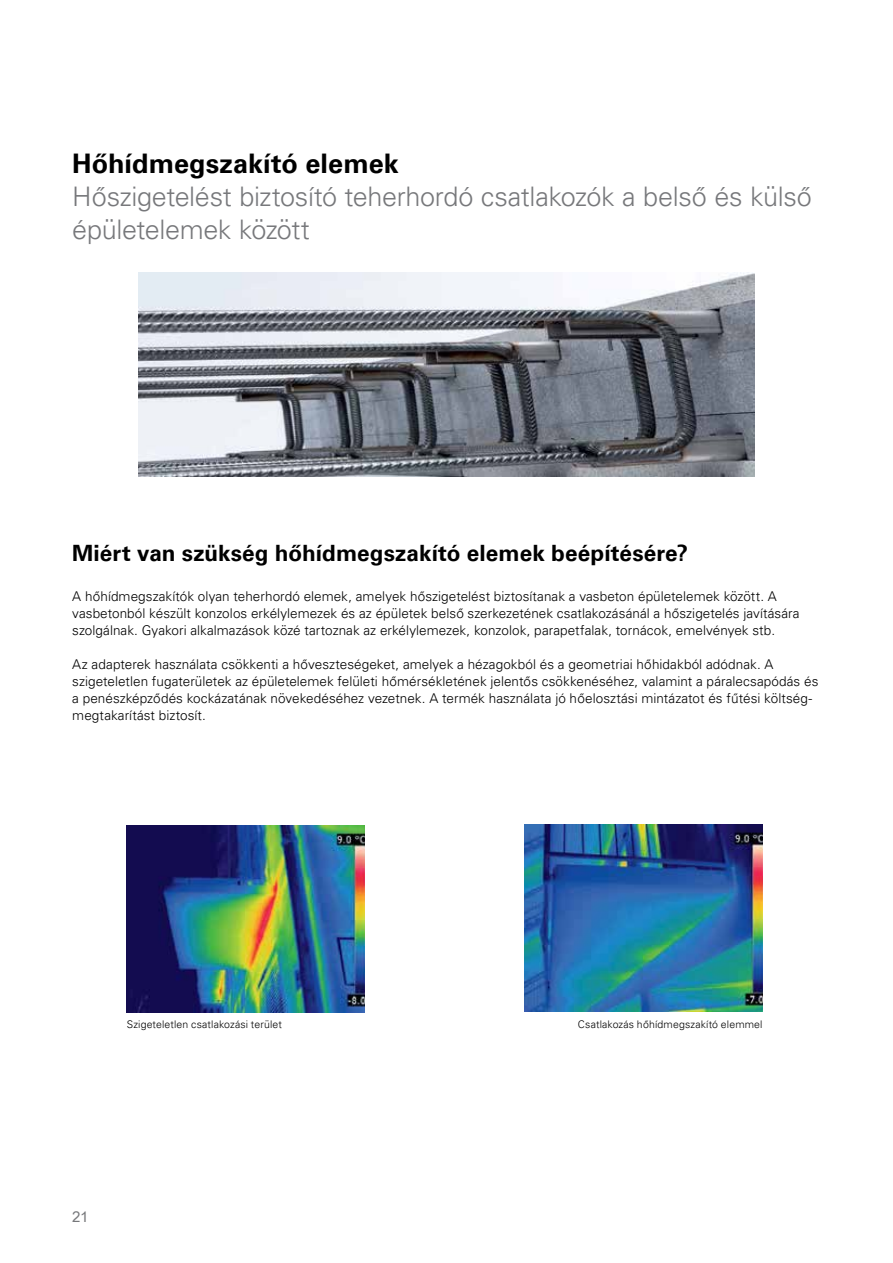
<style>
.page{position:relative;width:893px;height:1263px;background:#fff}
.page>*{position:absolute;margin:0;border:0;box-sizing:border-box;transform-origin:0 0}
.t1{font:300 27px/33px "Univers LT Pro 45";letter-spacing:-.015em;color:#77787b}
.t2{font:700 27px "Univers LT Pro 65";letter-spacing:.005em;color:#000}
.t3{font:700 22.5px "Univers LT Pro 65";letter-spacing:.005em;color:#000}
.t4{font:15px "Arial Unicode MS";color:#77787b}
.t5{font:300 13.5px/17px "Univers LT Pro 45";letter-spacing:.005em;color:#000}
.t6{font:300 10.5px "Univers LT Pro 45";letter-spacing:.015em;color:#000}
</style>
<div class="page">
<img style="left:127px;top:825px;width:238px;height:187px">
<img style="left:524px;top:825px;width:239px;height:187px">
<img style="left:139px;top:272px;width:615px;height:204px">
<h1 class="t2" style="left:72px;top:144px;width:328px">Hőhídmegszakító elemek</h1>
<h1 class="t1" style="left:72px;top:179px;width:741px">Hőszigetelést biztosító teherhordó csatlakozók a belső és külső épületelemek között</h1>
<h2 class="t3" style="left:72px;top:537px;width:617px">Miért van szükség hőhídmegszakító elemek beépítésére?</h2>
<p class="t5" style="left:72px;top:588px;width:729px">A hőhídmegszakítók olyan teherhordó elemek, amelyek hőszigetelést biztosítanak a vasbeton épületelemek között. A vasbetonból készült konzolos erkélylemezek és az épületek belső szerkezetének csatlakozásánál a hőszigetelés javítására szolgálnak. Gyakori alkalmazások közé tartoznak az erkélylemezek, konzolok, parapetfalak, tornácok, emelvények stb.</p>
<p class="t5" style="left:72px;top:656px;width:748px">Az adapterek használata csökkenti a hőveszteségeket, amelyek a hézagokból és a geometriai hőhidakból adódnak. A szigeteletlen fugaterületek az épületelemek felületi hőmérsékletének jelentős csökkenéséhez, valamint a páralecsapódás és a penészképződés kockázatának növekedéséhez vezetnek. A termék használata jó hőelosztási mintázatot és fűtési költség&shy;megtakarítást biztosít.</p>
<p class="t6" style="left:127px;top:1017px;width:157px">Szigeteletlen csatlakozási terület</p>
<p class="t6" style="left:578px;top:1017px;width:186px">Csatlakozás hőhídmegszakító elemmel</p>
<p class="t4" style="left:72px;top:1206px;width:18px">21</p>
</div>
